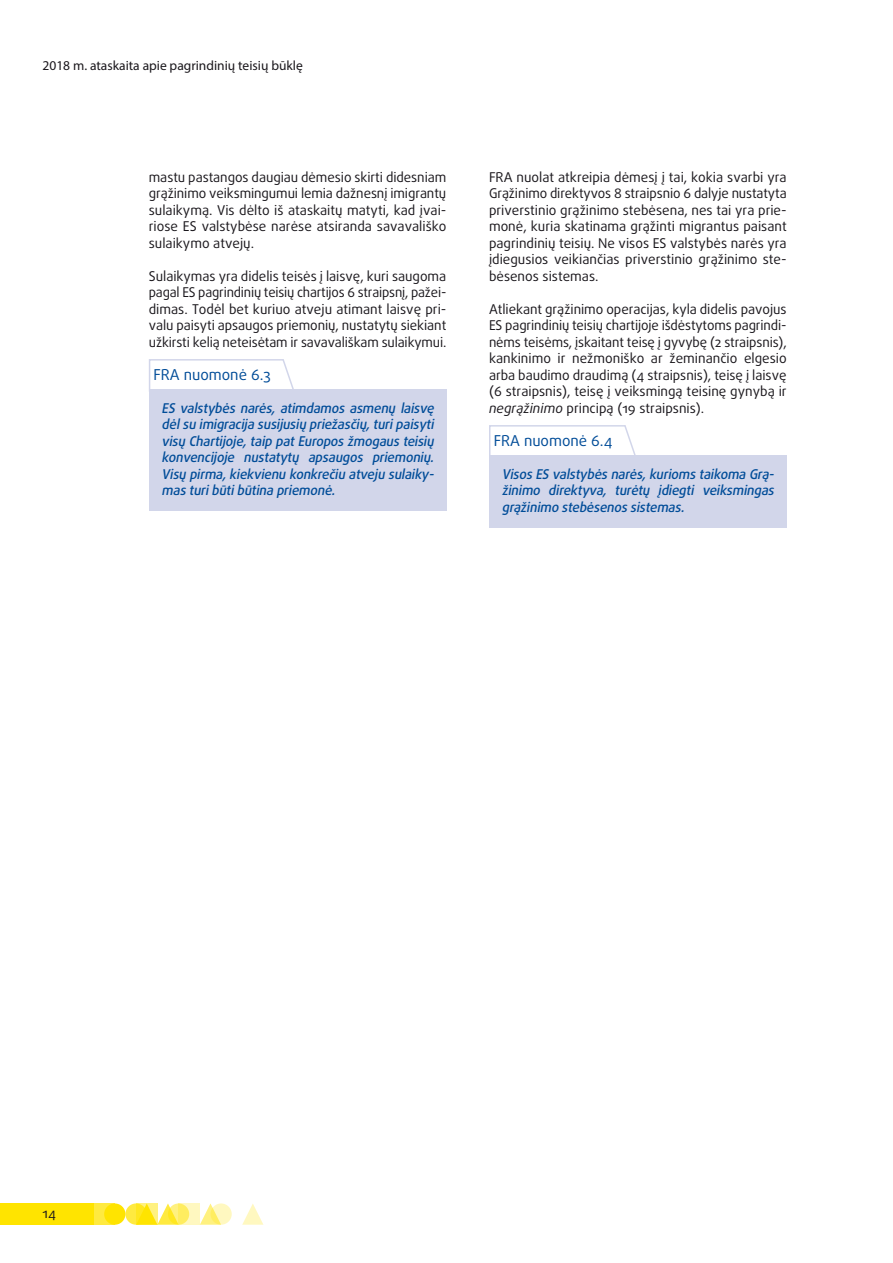
<style>
.page{position:relative;width:893px;height:1263px;background:#fff}
.page>*{position:absolute;margin:0;border:0;box-sizing:border-box;transform-origin:0 0}
.opinion_header_sw{font:15px "Daxline Pro";color:#004c98}
.body_text{font:13.5px/16.5px "Daxline Pro";color:#1a171c;text-align:justify}
.opinion_text_SW_last{font:italic 500 13.5px/16.5px "Daxline Pro";letter-spacing:-.01em;color:#004c98;text-align:justify}
.t1{font:13.5px "Myriad Pro";color:#1a171c}
.s1{font-style:italic}
</style>
<div class="page">
<svg style="left:125px;top:1203px;width:22px;height:22px"></svg>
<div style="left:94px;top:1203px;width:21px;height:22px;background:#ffea40"></div>
<div style="left:0;top:1203px;width:94px;height:22px;background:#ffe400"></div>
<svg style="left:200px;top:1203px;width:18px;height:22px"></svg>
<svg style="left:242px;top:1204px;width:21px;height:21px"></svg>
<div style="left:104px;top:1203px;width:21px;height:22px;background:#ffe400;border-radius:50%"></div>
<svg style="left:157px;top:1203px;width:18px;height:22px"></svg>
<svg style="left:168px;top:1203px;width:21px;height:22px"></svg>
<svg style="left:210px;top:1203px;width:22px;height:22px"></svg>
<svg style="left:136px;top:1203px;width:21px;height:22px"></svg>
<svg style="left:179px;top:1203px;width:21px;height:22px"></svg>
<div style="left:149px;top:390px;width:297px;height:121px;background:#d2d6ea"></div>
<div style="left:489px;top:456px;width:298px;height:72px;background:#d2d6ea"></div>
<svg style="left:149px;top:359px;width:146px;height:31px"></svg>
<svg style="left:489px;top:425px;width:148px;height:31px"></svg>
<p class="t1" style="left:43px;top:57px;width:262px">2018 m. ataskaita apie pagrindinių teisių būklę</p>
<p class="body_text" style="left:149px;top:169px;width:299px">mastu pastangos daugiau dėmesio skirti didesniam grąžinimo veiksmingumui lemia dažnesnį imigrantų sulaikymą. Vis dėlto iš ataskaitų matyti, kad įvai&shy;riose ES valstybėse narėse atsiranda savavališko sulaikymo atvejų.</p>
<p class="body_text" style="left:149px;top:268px;width:299px">Sulaikymas yra didelis teisės į laisvę, kuri saugoma pagal ES pagrindinių teisių chartijos 6 straipsnį, pažei&shy;dimas. Todėl bet kuriuo atveju atimant laisvę pri&shy;valu paisyti apsaugos priemonių, nustatytų siekiant užkirsti kelią neteisėtam ir savavališkam sulaikymui.</p>
<p class="opinion_header_sw" style="left:153px;top:365px;width:119px">FRA nuomonė 6.3</p>
<p class="opinion_text_SW_last" style="left:162px;top:400px;width:277px">ES valstybės narės, atimdamos asmenų laisvę dėlsu imigracija susijusių priežasčių,turipaisyti visų Chartijoje,taip patEuroposžmogausteisių konvencijoje nustatytų apsaugos priemonių.<br>Visų pirma,kiekvienu konkrečiu atveju sulaiky&shy;masturibūtibūtina priemonė.</p>
<p class="body_text" style="left:489px;top:169px;width:299px">FRA nuolat atkreipia dėmesį į tai, kokia svarbi yra Grąžinimo direktyvos 8 straipsnio 6 dalyje nustatyta priverstinio grąžinimo stebėsena, nes tai yra prie&shy;monė, kuria skatinama grąžinti migrantus paisant pagrindinių teisių. Ne visos ES valstybės narės yra įdiegusios veikiančias priverstinio grąžinimo ste&shy;bėsenos sistemas.</p>
<p class="body_text" style="left:489px;top:301px;width:299px">Atliekant grąžinimo operacijas, kyla didelis pavojus ES pagrindinių teisių chartijoje išdėstytoms pagrindi&shy;nėms teisėms, įskaitant teisę į gyvybę (2 straipsnis), kankinimo ir nežmoniško ar žeminančio elgesio arba baudimo draudimą (4 straipsnis), teisę į laisvę (6 straipsnis), teisę į veiksmingą teisinę gynybą ir <span class="s1">negrąžinimo</span> principą (19 straipsnis).</p>
<p class="opinion_header_sw" style="left:494px;top:431px;width:120px">FRA nuomonė 6.4</p>
<p class="opinion_text_SW_last" style="left:502px;top:466px;width:277px">VisosES valstybėsnarės,kuriomstaikoma Grą&shy;žinimo direktyva, turėtų įdiegti veiksmingas grąžinimo stebėsenossistemas.</p>
<p class="body_text" style="left:43px;top:1205px;width:15px">14</p>
</div>
